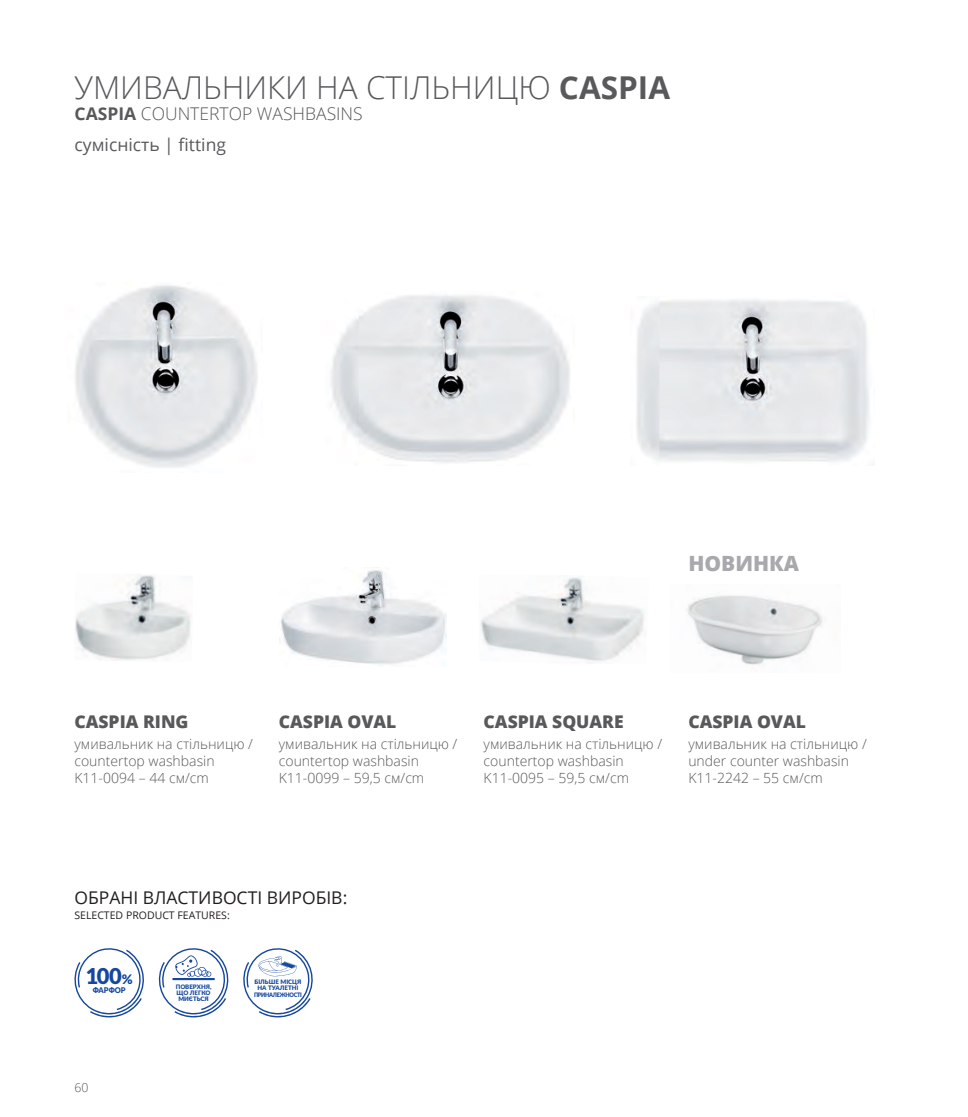
<style>
.page{position:relative;width:968px;height:1117px;background:#fff}
.page>*{position:absolute;margin:0;border:0;box-sizing:border-box;transform-origin:0 0}
.t1{font:300 31.5px "Open Sans";color:#58595b}
.t2{font:900 21.88px "Lato";color:#16479e}
.t3{font:800 21px "Open Sans";color:#a7a9ac}
.t4{font:300 17.5px/31px "Open Sans";color:#58595b}
.t5{font:800 17.5px "Open Sans";color:#58595b}
.t6{font:17.5px "Open Sans";color:#231f20}
.t7{font:300 14px/17.2px "Open Sans";color:#58595b}
.t8{font:300 12.25px "Open Sans";color:#58595b}
.t9{font:10.5px "Open Sans";color:#231f20}
.t10{font:900 7.88px "Lato";color:#16479e;scale:.95 1}
.t11{font:900 6.12px/6.1px "Lato";color:#16479e;text-align:center}
.s1{font-weight:700}
.s2{font-weight:400}
.s3{font-size:13.12px}
</style>
<div class="page">
<img style="left:330px;top:295px;width:240px;height:168px">
<img style="left:75px;top:285px;width:183px;height:183px">
<img style="left:636px;top:299px;width:238px;height:166px">
<img style="left:75px;top:574px;width:117px;height:87px">
<img style="left:480px;top:577px;width:164px;height:86px">
<img style="left:687px;top:595px;width:136px;height:70px">
<img style="left:279px;top:567px;width:168px;height:98px">
<svg style="left:243px;top:948px;width:70px;height:69px"></svg>
<svg style="left:74px;top:948px;width:70px;height:69px"></svg>
<svg style="left:159px;top:948px;width:69px;height:69px"></svg>
<h1 class="t1" style="left:74px;top:65px;width:597px">УМИВАЛЬНИКИ НА СТІЛЬНИЦЮ <span class="s1">CASPIA</span></h1>
<p class="t4" style="left:74px;top:97px;width:290px"><span class="s1">CASPIA</span> COUNTERTOP WASHBASINS <span class="s2">сумісність | fitting</span></p>
<h3 class="t3" style="left:688px;top:547px;width:112px">НОВИНКА</h3>
<p class="t5" style="left:74px;top:708px;width:116px">CASPIA RING</p>
<p class="t7" style="left:74px;top:734px;width:180px">умивальник на стільницю / countertop washbasin<br>K11-0094 – 44 см/cm</p>
<p class="t5" style="left:279px;top:708px;width:119px">CASPIA OVAL</p>
<p class="t7" style="left:279px;top:734px;width:180px">умивальник на стільницю / countertop washbasin<br>K11-0099 – 59,5 см/cm</p>
<p class="t5" style="left:483px;top:708px;width:142px">CASPIA SQUARE</p>
<p class="t7" style="left:483px;top:734px;width:180px">умивальник на стільницю / countertop washbasin<br>K11-0095 – 59,5 см/cm</p>
<p class="t5" style="left:688px;top:708px;width:119px">CASPIA OVAL</p>
<p class="t7" style="left:688px;top:734px;width:180px">умивальник на стільницю / under counter washbasin<br>K11-2242 – 55 см/cm</p>
<p class="t6" style="left:74px;top:885px;width:274px">ОБРАНІ ВЛАСТИВОСТІ ВИРОБІВ:</p>
<p class="t9" style="left:74px;top:907px;width:157px">SELECTED PRODUCT FEATURES:</p>
<h2 class="t2" style="left:86px;top:959px;width:48px">100<span class="s3">%</span></h2>
<p class="t10" style="left:93px;top:983px;width:36px">ФАРФОР</p>
<p class="t11" style="left:176px;top:983px;width:37px;text-align:left">ПОВЕРХНЯ,<br>ЩО ЛЕГКО<br>МИЄТЬСЯ</p>
<p class="t8" style="left:74px;top:1079px;width:15px">60</p>
<p class="t11" style="left:254px;top:978px;width:49px">БІЛЬШЕ МІСЦЯ<br>НА ТУАЛЕТНІ<br>ПРИНАЛЕЖНОСТІ</p>
</div>
